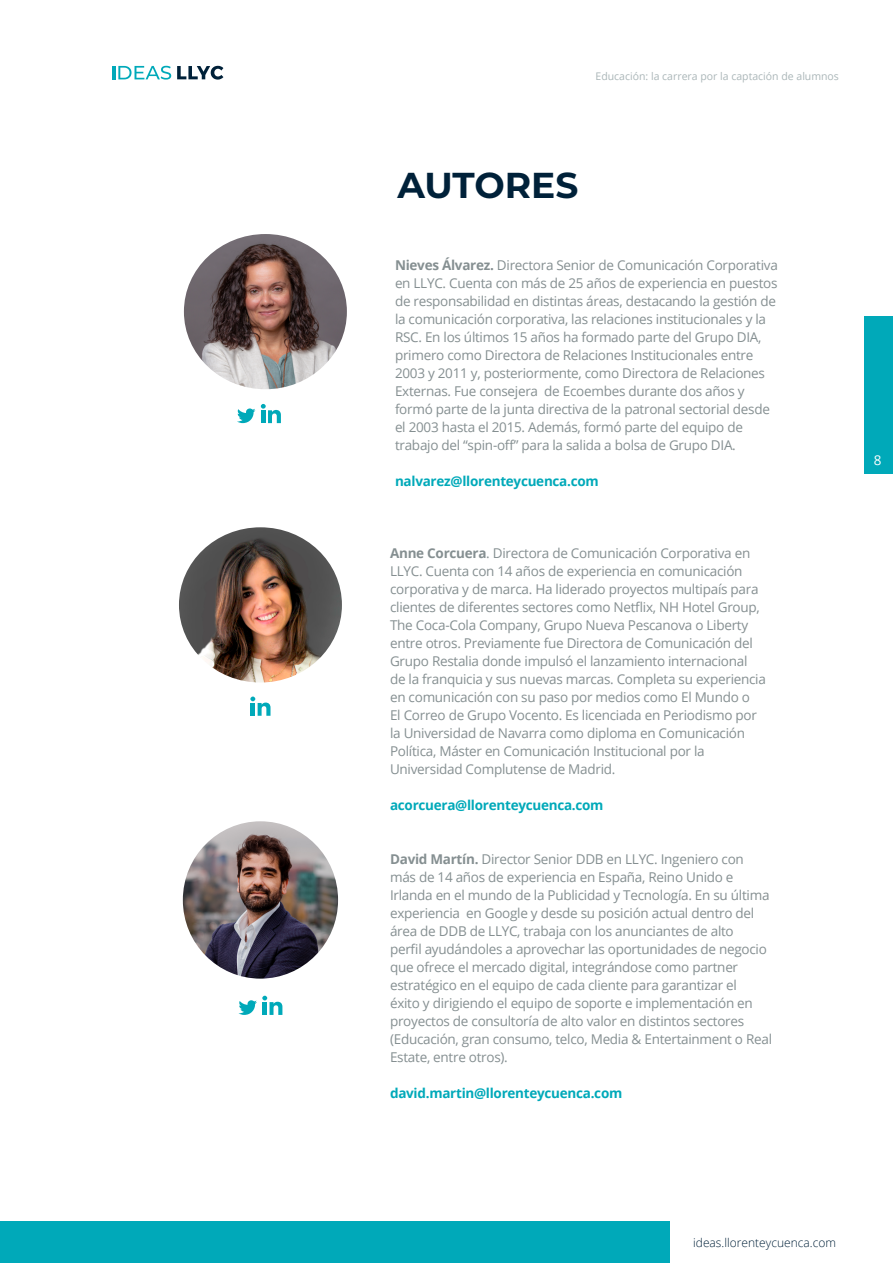
<style>
.page{position:relative;width:893px;height:1263px;background:#fff}
.page>*{position:absolute;margin:0;border:0;box-sizing:border-box;transform-origin:0 0}
.t1{font:700 36px "Montserrat";letter-spacing:-.005em;color:#002139}
.t2{font:13.5px/18px "Open Sans";letter-spacing:-.02em;color:#858f91}
.t3{font:700 13.5px "Open Sans";letter-spacing:-.02em;color:#00a9b9}
.t4{font:13.5px "Open Sans";color:#fff}
.t5{font:300 12px "Open Sans";color:#002139}
.t6{font:10.5px "Open Sans";color:#aab6b8}
.s1{font-weight:700}
</style>
<div class="page">
<svg style="left:112px;top:66px;width:59px;height:14px"></svg>
<svg style="left:177px;top:66px;width:46px;height:14px"></svg>
<div style="left:864px;top:316px;width:29px;height:158px;background:#00a9b9"></div>
<div style="left:0;top:1221px;width:669px;height:42px;background:#00a9b9"></div>
<svg style="left:261px;top:404px;width:20px;height:19px"></svg>
<svg style="left:237px;top:408px;width:18px;height:15px"></svg>
<img style="left:184px;top:234px;width:163px;height:155px">
<svg style="left:250px;top:696px;width:20px;height:20px"></svg>
<img style="left:179px;top:527px;width:163px;height:155px">
<img style="left:183px;top:821px;width:155px;height:158px">
<svg style="left:238px;top:996px;width:44px;height:19px"></svg>
<p class="t6" style="left:595px;top:69px;width:245px">Educación: la carrera por la captación de alumnos</p>
<h1 class="t1" style="left:398px;top:159px;width:182px">AUTORES</h1>
<p class="t2" style="left:395px;top:256px;width:384px"><span class="s1">Nieves Álvarez.</span> Directora Senior de Comunicación Corporativa en LLYC. Cuenta con más de 25 años de experiencia en puestos de responsabilidad en distintas áreas, destacando la gestión de la comunicación corporativa, las relaciones institucionales y la RSC. En los últimos 15 años ha formado parte del Grupo DIA, primero como Directora de Relaciones Institucionales entre 2003 y 2011 y, posteriormente, como Directora de Relaciones Externas. Fue consejera de Ecoembes durante dos años y formó parte de la junta directiva de la patronal sectorial desde el 2003 hasta el 2015. Además, formó parte del equipo de trabajo del “spin-off” para la salida a bolsa de Grupo DIA.</p>
<p class="t3" style="left:395px;top:472px;width:205px">nalvarez@llorenteycuenca.com</p>
<p class="t2" style="left:390px;top:544px;width:377px"><span class="s1">Anne Corcuera</span>. Directora de Comunicación Corporativa en LLYC. Cuenta con 14 años de experiencia en comunicación corporativa y de marca. Ha liderado proyectos multipaís para clientes de diferentes sectores como Netflix, NH Hotel Group, The Coca-Cola Company, Grupo Nueva Pescanova o Liberty entre otros. Previamente fue Directora de Comunicación del Grupo Restalia donde impulsó el lanzamiento internacional de la franquicia y sus nuevas marcas. Completa su experiencia en comunicación con su paso por medios como El Mundo o<br>El Correo de Grupo Vocento. Es licenciada en Periodismo por la Universidad de Navarra como diploma en Comunicación Política, Máster en Comunicación Institucional por la Universidad Complutense de Madrid.</p>
<p class="t3" style="left:390px;top:796px;width:215px">acorcuera@llorenteycuenca.com</p>
<p class="t2" style="left:390px;top:850px;width:384px"><span class="s1">David Martín.</span> Director Senior DDB en LLYC. Ingeniero con más de 14 años de experiencia en España, Reino Unido e Irlanda en el mundo de la Publicidad y Tecnología. En su última experiencia en Google y desde su posición actual dentro del área de DDB de LLYC, trabaja con los anunciantes de alto<br>perfil ayudándoles a aprovechar las oportunidades de negocio que ofrece el mercado digital, integrándose como partner estratégico en el equipo de cada cliente para garantizar el<br>éxito y dirigiendo el equipo de soporte e implementación en proyectos de consultoría de alto valor en distintos sectores (Educación, gran consumo, telco, Media &amp; Entertainment o Real Estate, entre otros).</p>
<p class="t3" style="left:390px;top:1084px;width:234px">david.martin@llorenteycuenca.com</p>
<p class="t4" style="left:874px;top:451px;width:9px">8</p>
<p class="t5" style="left:693px;top:1234px;width:144px">ideas.llorenteycuenca.com</p>
</div>
